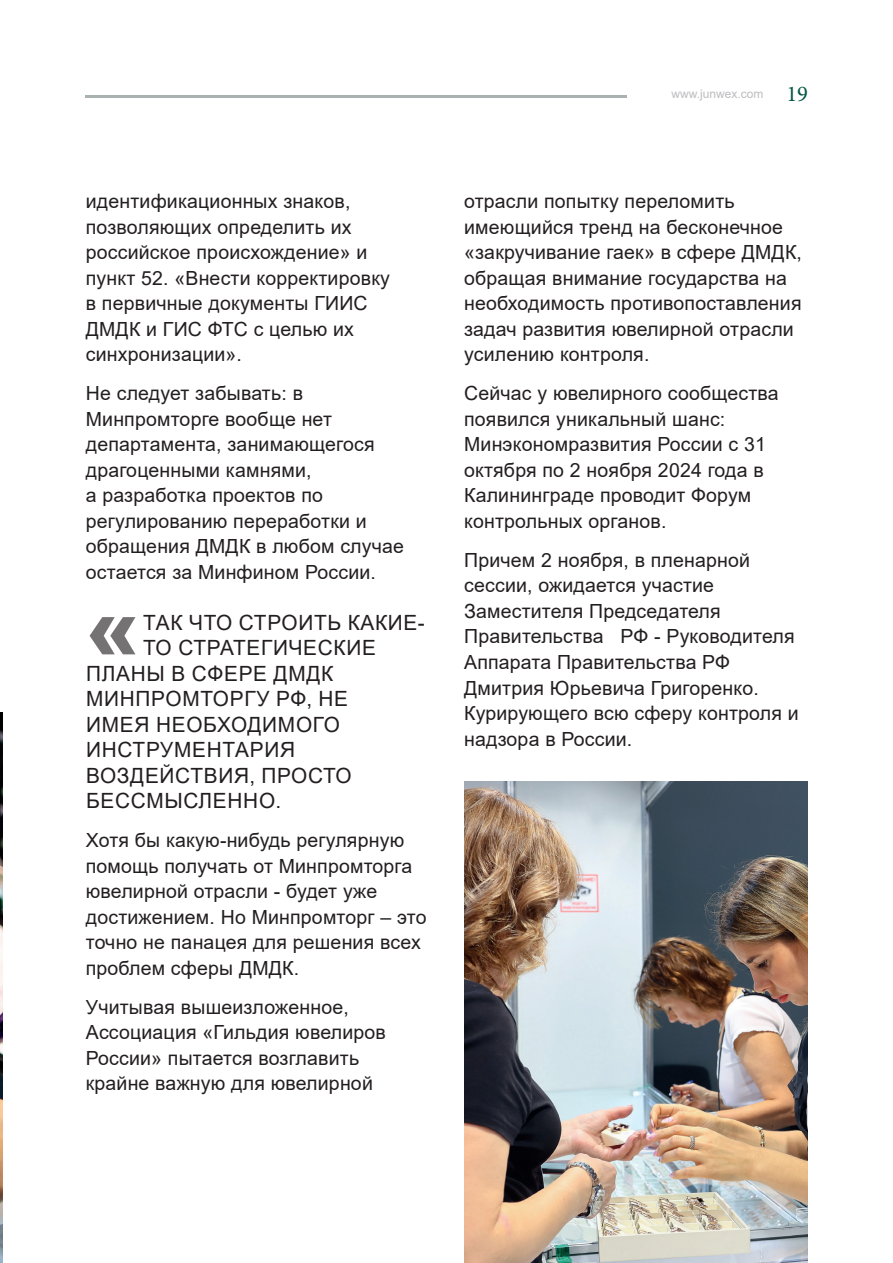
<style>
.page{position:relative;width:893px;height:1263px;background:#fff}
.page>*{position:absolute;margin:0;border:0;box-sizing:border-box;transform-origin:0 0}
.t1{font:900 82.5px "Arial";color:#231f20}
.t2{font:21px "Arial";letter-spacing:.035em;color:#231f20}
.t3{font:19.5px/25.5px "Arial";letter-spacing:.01em;color:#231f20}
.t4{font:12px "Arial";color:#bcbdc0}
.s1{font-family:"Minion Pro";font-size:22.5px;color:#035745}
</style>
<div class="page">
<img style="left:0;top:713px;width:2px;height:550px">
<img style="left:464px;top:781px;width:344px;height:482px">
<hr style="left:86px;top:95px;width:541px;height:2px;background:#657572">
<p class="t3" style="left:86px;top:189px;width:306px">идентификационных знаков, позволяющих определить их российское происхождение» и пункт 52. «Внести корректировку в первичные документы ГИИС<br>ДМДК и ГИС ФТС с целью их синхронизации».</p>
<p class="t3" style="left:86px;top:381px;width:320px">Не следует забывать: в<br>Минпромторге вообще нет департамента, занимающегося драгоценными камнями,<br>а разработка проектов по регулированию переработки и обращения ДМДК в любом случае остается за Минфином России.</p>
<p class="t2" style="left:143px;top:608px;width:283px">ТАК ЧТО СТРОИТЬ КАКИЕ-</p>
<p class="t2" style="left:143px;top:633px;width:234px">ТО СТРАТЕГИЧЕСКИЕ</p>
<p class="t2" style="left:86px;top:659px;width:249px">ПЛАНЫ В СФЕРЕ ДМДК</p>
<p class="t2" style="left:86px;top:684px;width:263px">МИНПРОМТОРГУ РФ, НЕ</p>
<p class="t2" style="left:86px;top:710px;width:255px">ИМЕЯ НЕОБХОДИМОГО</p>
<p class="t2" style="left:86px;top:735px;width:210px">ИНСТРУМЕНТАРИЯ</p>
<p class="t2" style="left:86px;top:761px;width:267px">ВОЗДЕЙСТВИЯ, ПРОСТО</p>
<p class="t2" style="left:86px;top:786px;width:197px">БЕССМЫСЛЕННО.</p>
<p class="t3" style="left:86px;top:828px;width:342px">Хотя бы какую-нибудь регулярную помощь получать от Минпромторга ювелирной отрасли - будет уже достижением. Но Минпромторг – это точно не панацея для решения всех проблем сферы ДМДК.</p>
<p class="t3" style="left:86px;top:994px;width:302px">Учитывая вышеизложенное,<br>Ассоциация «Гильдия ювелиров<br>России» пытается возглавить крайне важную для ювелирной</p>
<h1 class="t1" style="left:86px;top:568px;width:56px">«</h1>
<p class="t4" style="left:671px;top:86px;width:138px">www.junwex.com <span class="s1">19</span></p>
<p class="t3" style="left:464px;top:189px;width:339px">отрасли попытку переломить имеющийся тренд на бесконечное «закручивание гаек» в сфере ДМДК, обращая внимание государства на необходимость противопоставления задач развития ювелирной отрасли усилению контроля.</p>
<p class="t3" style="left:464px;top:381px;width:316px">Сейчас у ювелирного сообщества появился уникальный шанс:<br>Минэкономразвития России с 31 октября по 2 ноября 2024 года в<br>Калининграде проводит Форум контрольных органов.</p>
<p class="t3" style="left:464px;top:547px;width:336px">Причем 2 ноября, в пленарной сессии, ожидается участие<br>Заместителя Председателя<br>Правительства РФ - Руководителя<br>Аппарата Правительства РФ<br>Дмитрия Юрьевича Григоренко.<br>Курирующего всю сферу контроля и надзора в России.</p>
</div>
